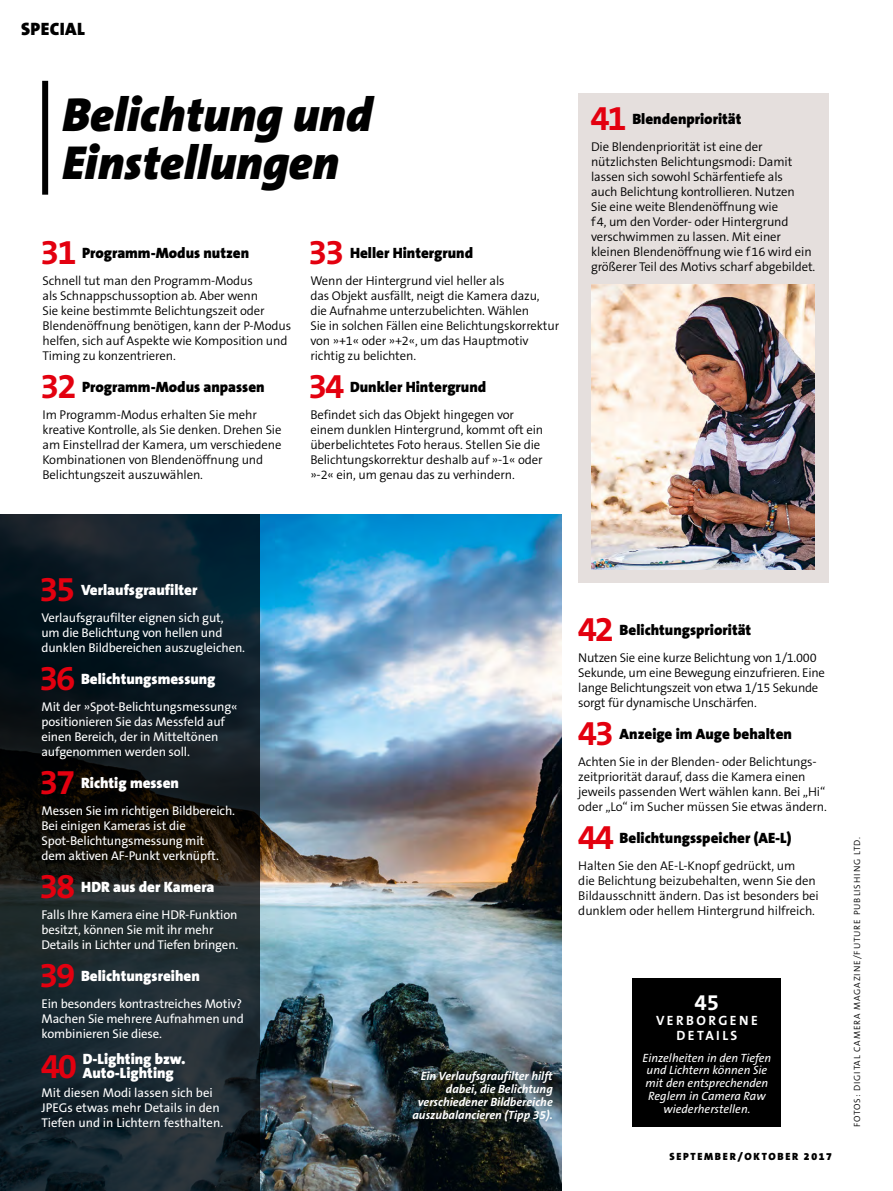
<style>
.page{position:relative;width:893px;height:1191px;background:#fff}
.page>*{position:absolute;margin:0;border:0;box-sizing:border-box;transform-origin:0 0}
.t1{font:italic 900 48px/48px "The Sans B9";color:#000}
.t2{font:700 34.95px "The Sans B7";letter-spacing:-.06em;color:#e3000f}
.t3{font:700 22.5px "The Sans B7";color:#fff}
.t4{font:900 18px "The Sans B9";letter-spacing:.02em;color:#000}
.t5{font:900 15px "The Sans B9";color:#000}
.t6{font:900 15px/13.5px "The Sans B9";color:#fff}
.t7{font:700 13.5px/15px "The Sans B7";letter-spacing:.18em;color:#fff;text-align:center}
.t8{font:300 12.75px/15px "The Sans B4";letter-spacing:-.01em;color:#000}
.t9{font:12.75px/15px "The Sans B5 Plain";letter-spacing:-.01em;color:#fff}
.t10{font:italic 12px/12.8px "The Sans B5 Plain";color:#fff;text-align:center}
.t11{font:italic 700 12px/12.8px "The Sans B7";color:#fff;text-align:right}
.t12{font:900 10.5px "The Sans B9";letter-spacing:.16em;color:#000}
.t13{font:300 9px "The Sans B4";letter-spacing:.1em;color:#000}
</style>
<div class="page">
<div style="left:42px;top:81px;width:6px;height:114px;background:#000"></div>
<div style="left:578px;top:94px;width:251px;height:489px;background:#e5dfdd"></div>
<img style="left:592px;top:284px;width:223px;height:286px">
<img style="left:259px;top:514px;width:302px;height:677px">
<svg style="left:0;top:514px;width:259px;height:677px;background:#141f24"></svg>
<div style="left:632px;top:978px;width:149px;height:149px;background:#000"></div>
<p class="t4" style="left:21px;top:19px;width:65px">SPECIAL</p>
<p class="t1" style="left:62px;top:92px;width:312px">Belichtung und<br>Einstellungen</p>
<p class="t2" style="left:590px;top:100px;width:38px">41</p>
<p class="t5" style="left:632px;top:111px;width:111px">Blendenpriorität</p>
<p class="t8" style="left:591px;top:139px;width:226px">Die Blendenpriorität ist eine der nützlichsten Belichtungsmodi: Damit lassen sich sowohl Schärfentiefe als<br>auch Belichtung kontrollieren. Nutzen<br>Sie eine weite Blendenöffnung wie<br>f4, um den Vorder- oder Hintergrund verschwimmen zu lassen. Mit einer kleinen Blendenöffnung wie f16 wird ein größerer Teil des Motivs scharf abgebildet.</p>
<p class="t2" style="left:40px;top:234px;width:38px">31</p>
<p class="t5" style="left:82px;top:245px;width:169px">Programm-Modus nutzen</p>
<p class="t8" style="left:43px;top:273px;width:250px">Schnell tut man den Programm-Modus<br>als Schnappschussoption ab. Aber wenn<br>Sie keine bestimmte Belichtungszeit oder Blendenöffnung benötigen, kann der P-Modus helfen, sich auf Aspekte wie Komposition und Timing zu konzentrieren.</p>
<p class="t2" style="left:40px;top:368px;width:38px">32</p>
<p class="t5" style="left:82px;top:379px;width:184px">Programm-Modus anpassen</p>
<p class="t8" style="left:43px;top:407px;width:241px">Im Programm-Modus erhalten Sie mehr kreative Kontrolle, als Sie denken. Drehen Sie am Einstellrad der Kamera, um verschiedene Kombinationen von Blendenöffnung und Belichtungszeit auszuwählen.</p>
<p class="t2" style="left:308px;top:234px;width:38px">33</p>
<p class="t5" style="left:350px;top:245px;width:125px">Heller Hintergrund</p>
<p class="t8" style="left:310px;top:273px;width:250px">Wenn der Hintergrund viel heller als<br>das Objekt ausfällt, neigt die Kamera dazu, die Aufnahme unterzubelichten. Wählen<br>Sie in solchen Fällen eine Belichtungskorrektur von »+1« oder »+2«, um das Hauptmotiv richtig zu belichten.</p>
<p class="t2" style="left:308px;top:368px;width:38px">34</p>
<p class="t5" style="left:350px;top:379px;width:138px">Dunkler Hintergrund</p>
<p class="t8" style="left:310px;top:407px;width:234px">Befindet sich das Objekt hingegen vor einem dunklen Hintergrund, kommt oft ein überbelichtetes Foto heraus. Stellen Sie die Belichtungskorrektur deshalb auf »-1« oder »-2« ein, um genau das zu verhindern.</p>
<p class="t2" style="left:39px;top:571px;width:38px">35</p>
<p class="t6" style="left:81px;top:584px;width:118px">Verlaufsgraufilter</p>
<p class="t9" style="left:41px;top:610px;width:205px">Verlaufsgraufilter eignen sich gut, um die Belichtung von hellen und dunklen Bildbereichen auszugleichen.</p>
<p class="t2" style="left:39px;top:660px;width:38px">36</p>
<p class="t6" style="left:81px;top:673px;width:136px">Belichtungsmessung</p>
<p class="t9" style="left:41px;top:699px;width:198px">Mit der »Spot-Belichtungsmessung« positionieren Sie das Messfeld auf einen Bereich, der in Mitteltönen aufgenommen werden soll.</p>
<p class="t2" style="left:39px;top:764px;width:38px">37</p>
<p class="t6" style="left:81px;top:777px;width:99px">Richtig messen</p>
<p class="t9" style="left:41px;top:803px;width:195px">Messen Sie im richtigen Bildbereich.<br>Bei einigen Kameras ist die<br>Spot-Belichtungsmessung mit<br>dem aktiven AF-Punkt verknüpft.</p>
<p class="t2" style="left:39px;top:868px;width:38px">38</p>
<p class="t6" style="left:81px;top:881px;width:135px">HDR aus der Kamera</p>
<p class="t9" style="left:41px;top:907px;width:198px">Falls Ihre Kamera eine HDR-Funktion besitzt, können Sie mit ihr mehr<br>Details in Lichter und Tiefen bringen.</p>
<p class="t2" style="left:39px;top:957px;width:38px">39</p>
<p class="t6" style="left:81px;top:970px;width:120px">Belichtungsreihen</p>
<p class="t9" style="left:41px;top:996px;width:204px;text-align:justify">Ein besonders kontrastreiches Motiv?<br>Machen Sie mehrere Aufnahmen und kombinieren Sie diese.</p>
<p class="t2" style="left:41px;top:1047px;width:38px">40</p>
<p class="t6" style="left:83px;top:1053px;width:104px">D-Lighting bzw.<br>Auto-Lighting</p>
<p class="t9" style="left:41px;top:1085px;width:183px">Mit diesen Modi lassen sich bei<br>JPEGs etwas mehr Details in den<br>Tiefen und in Lichtern festhalten.</p>
<p class="t11" style="left:412px;top:1070px;width:142px">Ein Verlaufsgraufilter hilft dabei, die Belichtung verschiedener Bildbereiche auszubalancieren (Tipp 35).</p>
<p class="t2" style="left:578px;top:611px;width:38px">42</p>
<p class="t5" style="left:620px;top:622px;width:133px">Belichtungspriorität</p>
<p class="t8" style="left:578px;top:650px;width:248px">Nutzen Sie eine kurze Belichtung von 1/1.000<br>Sekunde, um eine Bewegung einzufrieren. Eine lange Belichtungszeit von etwa 1/15 Sekunde sorgt für dynamische Unschärfen.</p>
<p class="t2" style="left:578px;top:715px;width:38px">43</p>
<p class="t5" style="left:620px;top:726px;width:174px">Anzeige im Auge behalten</p>
<p class="t8" style="left:578px;top:754px;width:250px">Achten Sie in der Blenden- oder Belichtungs&shy;zeitpriorität darauf, dass die Kamera einen jeweils passenden Wert wählen kann. Bei „Hi“ oder „Lo“ im Sucher müssen Sie etwas ändern.</p>
<p class="t2" style="left:578px;top:819px;width:38px">44</p>
<p class="t5" style="left:620px;top:830px;width:173px">Belichtungsspeicher (AE-L)</p>
<p class="t8" style="left:578px;top:858px;width:242px">Halten Sie den AE-L-Knopf gedrückt, um<br>die Belichtung beizubehalten, wenn Sie den Bildausschnitt ändern. Das ist besonders bei dunklem oder hellem Hintergrund hilfreich.</p>
<p class="t3" style="left:695px;top:991px;width:26px">45</p>
<p class="t7" style="left:656px;top:1013px;width:103px">VERBORGENE<br>DETAILS</p>
<p class="t10" style="left:642px;top:1051px;width:130px">Einzelheiten in den Tiefen und Lichtern können Sie mit den entsprechenden<br>Reglern in Camera Raw wiederherstellen.</p>
<p class="t12" style="left:669px;top:1151px;width:164px">SEPTEMBER/OKTOBER 2017</p>
<p class="t13" style="left:852px;top:1127px;width:291px;rotate:-90deg">FOTOS: DIGITAL CAMERA MAGAZINE/FUTURE PUBLISHING LTD.</p>
</div>
